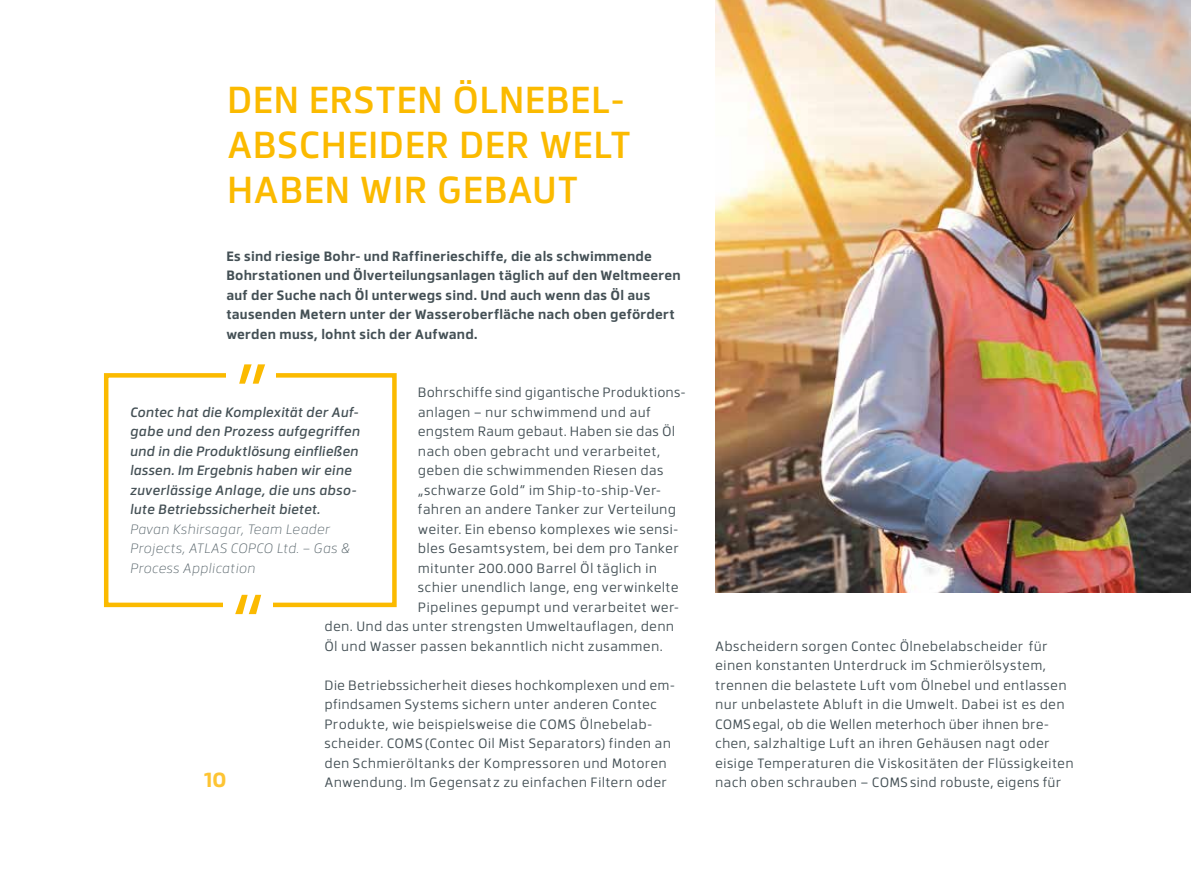
<style>
.page{position:relative;width:1191px;height:893px;background:#fff}
.page>*{position:absolute;margin:0;border:0;box-sizing:border-box;transform-origin:0 0}
.t1{font:500 37.5px/45px "Facto";letter-spacing:.01em;color:#fbba00}
.t2{font:700 21px "Facto";color:#fdc433}
.t3{font:13.5px/19.5px "Facto";letter-spacing:.015em;color:#445055}
.t4{font:700 13.5px/19.5px "Facto";letter-spacing:.015em;color:#445055}
.t5{font:italic 500 13.5px/19.5px "Facto";letter-spacing:.005em;color:#445055}
.t6{font:italic 300 13.5px/19.5px "Facto";color:#566369}
</style>
<div class="page">
<img style="left:715px;top:0;width:476px;height:592px">
<div style="left:104px;top:373px;width:293px;height:234px;border:4px solid #fbba00"></div>
<div style="left:226px;top:358px;width:50px;height:32px;background:#fff"></div>
<div style="left:223px;top:588px;width:50px;height:32px;background:#fff"></div>
<svg style="left:235px;top:595px;width:26px;height:19px"></svg>
<svg style="left:239px;top:364px;width:26px;height:20px"></svg>
<h1 class="t1" style="left:227px;top:75px;width:406px">DEN ERSTEN ÖLNEBEL-<br>ABSCHEIDER DER WELT<br>HABEN WIR GEBAUT</h1>
<p class="t4" style="left:226px;top:245px;width:456px">Es sind riesige Bohr- und Raffinerieschiffe, die als schwimmende Bohrstationen und Ölverteilungsanlagen täglich auf den Weltmeeren auf der Suche nach Öl unterwegs sind. Und auch wenn das Öl aus tausenden Metern unter der Wasseroberfläche nach oben gefördert werden muss, lohnt sich der Aufwand.</p>
<p class="t3" style="left:418px;top:382px;width:267px">Bohrschiffe sind gigantische Produktions-</p>
<p class="t3" style="left:418px;top:401px;width:234px">anlagen – nur schwimmend und auf</p>
<p class="t3" style="left:418px;top:421px;width:259px">engstem Raum gebaut. Haben sie das Öl</p>
<p class="t3" style="left:418px;top:440px;width:244px">nach oben gebracht und verarbeitet,</p>
<p class="t3" style="left:418px;top:460px;width:247px">geben die schwimmenden Riesen das</p>
<p class="t3" style="left:418px;top:479px;width:243px">„schwarze Gold“ im Ship-to-ship-Ver-</p>
<p class="t3" style="left:418px;top:499px;width:260px">fahren an andere Tanker zur Verteilung</p>
<p class="t3" style="left:418px;top:518px;width:260px">weiter. Ein ebenso komplexes wie sensi-</p>
<p class="t3" style="left:418px;top:538px;width:263px">bles Gesamtsystem, bei dem pro Tanker</p>
<p class="t3" style="left:418px;top:557px;width:241px">mitunter 200.000 Barrel Öl täglich in</p>
<p class="t3" style="left:418px;top:577px;width:262px">schier unendlich lange, eng verwinkelte</p>
<p class="t3" style="left:418px;top:596px;width:263px">Pipelines gepumpt und verarbeitet wer-</p>
<p class="t3" style="left:324px;top:616px;width:351px">den. Und das unter strengsten Umweltauflagen, denn</p>
<p class="t3" style="left:324px;top:635px;width:340px">Öl und Wasser passen bekanntlich nicht zusammen.</p>
<p class="t3" style="left:324px;top:674px;width:350px">Die Betriebssicherheit dieses hochkomplexen und em&shy;pfindsamen Systems sichern unter anderen Contec Produkte, wie beispielsweise die COMS Ölnebelab&shy;scheider. COMS (Contec Oil Mist Separators) finden an den Schmieröltanks der Kompressoren und Motoren Anwendung. Im Gegensatz zu einfachen Filtern oder</p>
<p class="t5" style="left:130px;top:401px;width:231px">Contec hat die Komplexität der Auf&shy;gabe und den Prozess aufgegriffen und in die Produktlösung einfließen lassen. Im Ergebnis haben wir eine zuverlässige Anlage, die uns abso&shy;lute Betriebssicherheit bietet.</p>
<p class="t6" style="left:130px;top:518px;width:222px">Pavan Kshirsagar, Team Leader<br>Projects, ATLAS COPCO Ltd. – Gas &amp;<br>Process Application</p>
<h2 class="t2" style="left:204px;top:764px;width:24px">10</h2>
<p class="t3" style="left:715px;top:635px;width:360px">Abscheidern sorgen Contec Ölnebelabscheider für einen konstanten Unterdruck im Schmierölsystem, trennen die belastete Luft vom Ölnebel und entlassen nur unbelastete Abluft in die Umwelt. Dabei ist es den COMSegal, ob die Wellen meterhoch über ihnen bre&shy;chen, salzhaltige Luft an ihren Gehäusen nagt oder eisige Temperaturen die Viskositäten der Flüssigkeiten nach oben schrauben – COMS sind robuste, eigens für</p>
</div>
